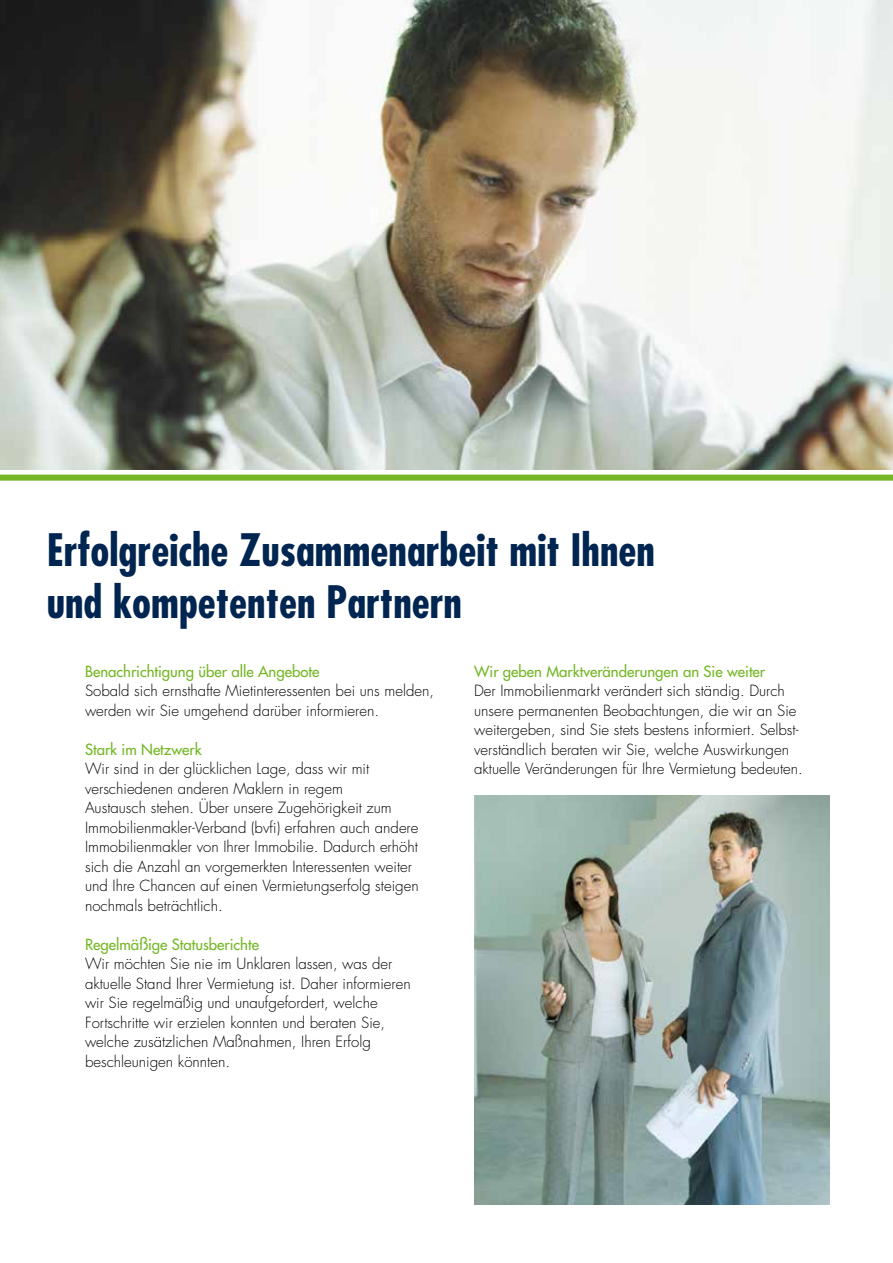
<style>
.page{position:relative;width:893px;height:1263px;background:#fff}
.page>*{position:absolute;margin:0;border:0;box-sizing:border-box;transform-origin:0 0}
.t1{font:700 condensed 43.5px/52.5px "Futura";color:#002550}
.t2{font:300 15px/19.5px "Futura";color:#000}
.t3{font:15px "Futura";color:#75b726}
</style>
<div class="page">
<img style="left:0;top:0;width:893px;height:470px">
<div style="left:0;top:475px;width:893px;height:6px;background:#75b726"></div>
<img style="left:474px;top:795px;width:355px;height:410px">
<h1 class="t1" style="left:47px;top:523px;width:610px">Erfolgreiche Zusammenarbeit mit Ihnen und kompetenten Partnern</h1>
<p class="t3" style="left:85px;top:661px;width:236px">Benachrichtigung über alle Angebote</p>
<p class="t2" style="left:85px;top:681px;width:351px">Sobald sich ernsthafte Mietinteressenten bei uns melden, werden wir Sie umgehend darüber informieren.</p>
<p class="t3" style="left:85px;top:739px;width:118px">Stark im Netzwerk</p>
<p class="t2" style="left:85px;top:759px;width:335px">Wir sind in der glücklichen Lage, dass wir mit verschiedenen anderen Maklern in regem<br>Austausch stehen. Über unsere Zugehörigkeit zum Immobilienmakler-Verband (bvfi) erfahren auch andere Immobilienmakler von Ihrer Immobilie. Dadurch erhöht sich die Anzahl an vorgemerkten Interessenten weiter und Ihre Chancen auf einen Vermietungserfolg steigen nochmals beträchtlich.</p>
<p class="t3" style="left:85px;top:934px;width:175px">Regelmäßige Statusberichte</p>
<p class="t2" style="left:85px;top:954px;width:327px">Wir möchten Sie nie im Unklaren lassen, was der aktuelle Stand Ihrer Vermietung ist. Daher informieren wir Sie regelmäßig und unaufgefordert, welche Fortschritte wir erzielen konnten und beraten Sie, welche zusätzlichen Maßnahmen, Ihren Erfolg beschleunigen könnten.</p>
<p class="t3" style="left:474px;top:661px;width:293px">Wir geben Marktveränderungen an Sie weiter</p>
<p class="t2" style="left:474px;top:681px;width:330px">Der Immobilienmarkt verändert sich ständig. Durch unsere permanenten Beobachtungen, die wir an Sie weitergeben, sind Sie stets bestens informiert. Selbst&shy;verständlich beraten wir Sie, welche Auswirkungen aktuelle Veränderungen für Ihre Vermietung bedeuten.</p>
</div>
